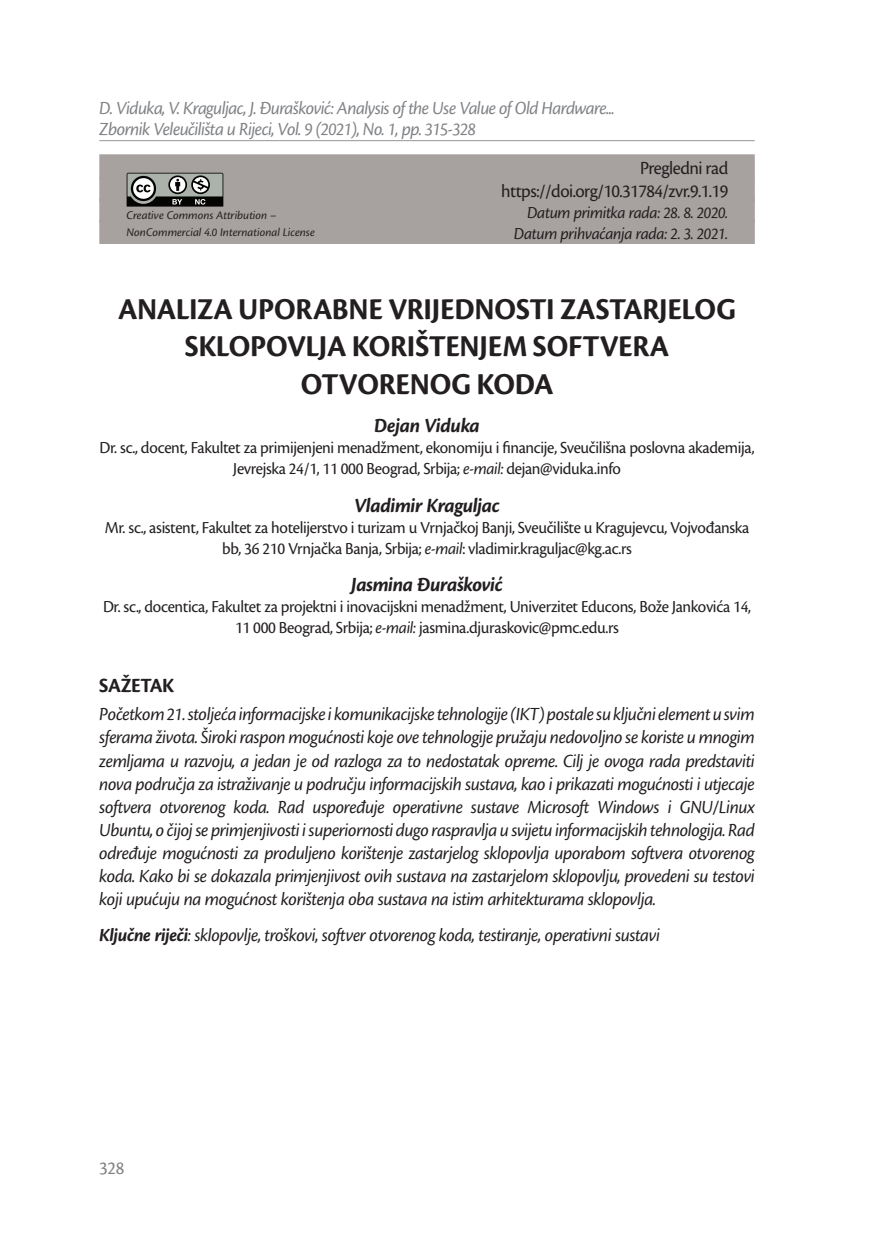
<style>
.page{position:relative;width:874px;height:1241px;background:#fff}
.page>*{position:absolute;margin:0;border:0;box-sizing:border-box;transform-origin:0 0}
.Naslov_rada{font:700 31.5px/37.8px "Cronos Pro";letter-spacing:-.01em;color:#231f20;text-align:center;scale:.96 1}
.Autor_-_ime{font:italic 700 21px "Cronos Pro";letter-spacing:-.025em;color:#231f20;scale:.96 1}
.Sažetak_naslov{font:700 21px "Cronos Pro";letter-spacing:-.02em;color:#231f20;scale:.96 1}
.Sažetak_tekst{font:italic 19.25px/23.1px "Cronos Pro";letter-spacing:-.025em;color:#231f20;text-align:justify;scale:.96 1}
.t1{font:italic 19.25px/21px "Cronos Pro";letter-spacing:-.035em;color:#808285;scale:.96 1}
.Zaglavlje_radova{font:19.25px "Cronos Pro";letter-spacing:-.025em;color:#231f20;scale:.96 1}
.t2{font:19.25px "Cronos Pro";color:#808285;scale:.96 1}
.Autor_-_ime-2{font:17.5px/21px "Cronos Pro";letter-spacing:-.02em;color:#231f20;text-align:center;scale:.96 1}
.Zaglavlje_radova_-_d{font:italic 17.5px "Cronos Pro";letter-spacing:-.02em;color:#231f20;scale:.96 1}
.t3{font:italic 12.25px "Cronos Pro";letter-spacing:-.005em;color:#231f20}
.s1{font-style:italic}
.s2{font-weight:700}
</style>
<div class="page">
<hr style="left:99px;top:140px;width:655px;height:1px;background:#939598">
<div style="left:99px;top:154px;width:655px;height:25px;background:#a7a2a0"></div>
<div style="left:99px;top:177px;width:655px;height:25px;background:#a7a2a0"></div>
<div style="left:99px;top:198px;width:655px;height:25px;background:#a7a2a0"></div>
<div style="left:99px;top:219px;width:655px;height:25px;background:#a7a2a0"></div>
<svg style="left:126px;top:173px;width:97px;height:33px"></svg>
<p class="t1" style="left:99px;top:98px;width:538px">D. Viduka, V. Kraguljac, J. Đurašković: Analysis of the Use Value of Old Hardware...<br>Zbornik Veleučilišta u Rijeci, Vol. 9 (2021), No. 1, pp. 315-328</p>
<p class="t3" style="left:126px;top:208px;width:151px">Creative Commons Attribution –</p>
<p class="t3" style="left:126px;top:225px;width:190px">NonCommercial 4.0 International License</p>
<p class="Zaglavlje_radova" style="left:639px;top:157px;width:93px">Pregledni rad</p>
<p class="Zaglavlje_radova" style="left:501px;top:180px;width:238px">https://doi.org/10.31784/zvr.9.1.19</p>
<p class="Zaglavlje_radova_-_d" style="left:526px;top:202px;width:211px">Datum primitka rada: 28. 8. 2020.</p>
<p class="Zaglavlje_radova_-_d" style="left:513px;top:223px;width:224px">Datum prihvaćanja rada: 2. 3. 2021.</p>
<p class="Naslov_rada" style="left:118px;top:290px;width:644px">ANALIZA UPORABNE VRIJEDNOSTI ZASTARJELOG<br>SKLOPOVLJA KORIŠTENJEM SOFTVERA<br>OTVORENOG KODA</p>
<p class="Autor_-_ime" style="left:374px;top:413px;width:112px">Dejan Viduka</p>
<p class="Autor_-_ime-2" style="left:99px;top:437px;width:683px">Dr. sc., docent, Fakultet za primijenjeni menadžment, ekonomiju i financije, Sveučilišna poslovna akademija,<br>Jevrejska 24/1, 11 000 Beograd, Srbija; <span class="s1">e-mail:</span> dejan@viduka.info</p>
<p class="Autor_-_ime" style="left:354px;top:493px;width:153px">Vladimir Kraguljac</p>
<p class="Autor_-_ime-2" style="left:105px;top:516px;width:672px">Mr. sc., asistent, Fakultet za hotelijerstvo i turizam u Vrnjačkoj Banji, Sveučilište u Kragujevcu, Vojvođanska bb, 36 210 Vrnjačka Banja, Srbija; <span class="s1">e-mail</span>: vladimir.kraguljac@kg.ac.rs</p>
<p class="Autor_-_ime" style="left:351px;top:572px;width:159px">Jasmina Đurašković</p>
<p class="Autor_-_ime-2" style="left:103px;top:596px;width:676px">Dr. sc., docentica, Fakultet za projektni i inovacijskni menadžment, Univerzitet Educons, Bože Jankovića 14,<br>11 000 Beograd, Srbija; <span class="s1">e-mail:</span> jasmina.djuraskovic@pmc.edu.rs</p>
<p class="Sažetak_naslov" style="left:99px;top:673px;width:80px">SAŽETAK</p>
<p class="Sažetak_tekst" style="left:99px;top:702px;width:684px">Početkom 21. stoljeća informacijske i komunikacijske tehnologije (IKT) postale su ključni element u svim sferama života. Široki raspon mogućnosti koje ove tehnologije pružaju nedovoljno se koriste u mnogim zemljama u razvoju, a jedan je od razloga za to nedostatak opreme. Cilj je ovoga rada predstaviti nova područja za istraživanje u području informacijskih sustava, kao i prikazati mogućnosti i utjecaje softvera otvorenog koda. Rad uspoređuje operativne sustave Microsoft Windows i GNU/Linux Ubuntu, o čijoj se primjenjivosti i superiornosti dugo raspravlja u svijetu informacijskih tehnologija. Rad određuje mogućnosti za produljeno korištenje zastarjelog sklopovlja uporabom softvera otvorenog koda. Kako bi se dokazala primjenjivost ovih sustava na zastarjelom sklopovlju, provedeni su testovi koji upućuju na mogućnost korištenja oba sustava na istim arhitekturama sklopovlja.</p>
<p class="Sažetak_tekst" style="left:99px;top:923px;width:585px"><span class="s2">Ključne riječi</span>: sklopovlje, troškovi, softver otvorenog koda, testiranje, operativni sustavi</p>
<p class="t2" style="left:99px;top:1156px;width:27px">328</p>
</div>
